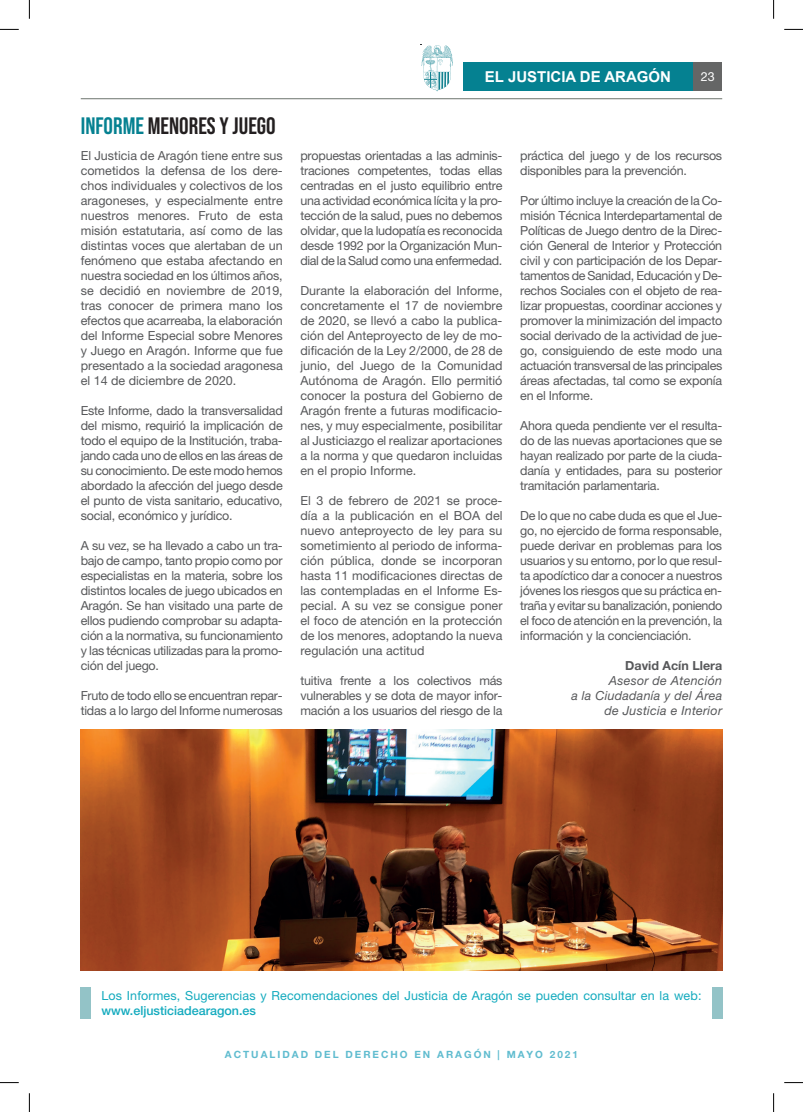
<style>
.page{position:relative;width:803px;height:1112px;background:#fff}
.page>*{position:absolute;margin:0;border:0;box-sizing:border-box;transform-origin:0 0}
.t1{font:700 23.75px "Bebas Neue Pro";color:#231f20}
.t2{font:700 15px "Arial";color:#fff}
.t3{font:12.5px/15px "Helvetica Neue LT Pro";letter-spacing:-.02em;color:#57585a;text-align:justify}
.t4{font:12.5px "Helvetica Neue LT Pro";letter-spacing:.01em;color:#13aabe}
.t5{font:italic 12.5px/15px "Helvetica Neue LT Pro";letter-spacing:.02em;color:#57585a;text-align:right}
.t6{font:500 12.5px "Helvetica Neue LT Pro";color:#13aabe}
.t7{font:700 12.5px "Helvetica Neue LT Pro";color:#57585a}
.t8{font:12.5px "Helvetica Neue LT Pro";color:#fff}
.t9{font:700 10px "Helvetica Neue LT Pro";letter-spacing:.2em;color:#60bccf}
.s1{color:#058191}
</style>
<div class="page">
<hr style="left:81px;top:98px;width:641px;height:1px;background:#6d746e">
<div style="left:462px;top:62px;width:231px;height:29px;background:#058191"></div>
<svg style="left:421px;top:45px;width:32px;height:46px"></svg>
<div style="left:693px;top:62px;width:29px;height:29px;background:#656666"></div>
<div style="left:81px;top:987px;width:10px;height:31px;background:#93c3c7"></div>
<div style="left:712px;top:987px;width:10px;height:31px;background:#93c3c7"></div>
<img style="left:81px;top:729px;width:641px;height:240px">
<svg style="left:0;top:29px;width:19px;height:1px"></svg>
<svg style="left:784px;top:29px;width:19px;height:1px"></svg>
<svg style="left:0;top:1082px;width:19px;height:1px"></svg>
<svg style="left:784px;top:1082px;width:19px;height:1px"></svg>
<svg style="left:29px;top:0;width:1px;height:19px"></svg>
<svg style="left:29px;top:1093px;width:1px;height:18px"></svg>
<svg style="left:773px;top:0;width:1px;height:19px"></svg>
<svg style="left:773px;top:1093px;width:1px;height:18px"></svg>
<h1 class="t1" style="left:81px;top:112px;width:196px"><span class="s1">INFORME</span> MENORES Y JUEGO</h1>
<p class="t3" style="left:81px;top:147px;width:203px">El Justicia de Aragón tiene entre sus cometidos la defensa de los dere&shy;chos individuales y colectivos de los aragoneses, y especialmente entre nuestros menores. Fruto de esta misión estatutaria, así como de las distintas voces que alertaban de un fenómeno que estaba afectando en nuestra sociedad en los últimos años, se decidió en noviembre de 2019, tras conocer de primera mano los efectos que acarreaba, la elaboración del Informe Especial sobre Menores y Juego en Aragón. Informe que fue presentado a la sociedad aragonesa el 14 de diciembre de 2020.</p>
<p class="t3" style="left:81px;top:402px;width:203px">Este Informe, dado la transversalidad del mismo, requirió la implicación de todo el equipo de la Institución, traba&shy;jando cada uno de ellos en las áreas de su conocimiento. De este modo hemos abordado la afección del juego desde el punto de vista sanitario, educativo, social, económico y jurídico.</p>
<p class="t3" style="left:81px;top:537px;width:204px">A su vez, se ha llevado a cabo un tra&shy;bajo de campo, tanto propio como por especialistas en la materia, sobre los distintos locales de juego ubicados en Aragón. Se han visitado una parte de ellos pudiendo comprobar su adapta&shy;ción a la normativa, su funcionamiento y las técnicas utilizadas para la promo&shy;ción del juego.</p>
<p class="t3" style="left:81px;top:687px;width:203px">Fruto de todo ello se encuentran repar&shy;tidas a lo largo del Informe numerosas</p>
<p class="t2" style="left:485px;top:67px;width:188px">EL JUSTICIA DE ARAGÓN</p>
<p class="t8" style="left:701px;top:69px;width:15px">23</p>
<p class="t3" style="left:300px;top:147px;width:204px">propuestas orientadas a las adminis&shy;traciones competentes, todas ellas centradas en el justo equilibrio entre una actividad económica lícita y la pro&shy;tección de la salud, pues no debemos olvidar, que la ludopatía es reconocida desde 1992 por la Organización Mun&shy;dial de la Salud como una enfermedad.</p>
<p class="t3" style="left:300px;top:282px;width:203px">Durante la elaboración del Informe, concretamente el 17 de noviembre de 2020, se llevó a cabo la publica&shy;ción del Anteproyecto de ley de mo&shy;dificación de la Ley 2/2000, de 28 de junio, del Juego de la Comunidad Autónoma de Aragón. Ello permitió conocer la postura del Gobierno de Aragón frente a futuras modificacio&shy;nes, y muy especialmente, posibilitar al Justiciazgo el realizar aportaciones a la norma y que quedaron incluidas en el propio Informe.</p>
<p class="t3" style="left:300px;top:492px;width:203px">El 3 de febrero de 2021 se proce&shy;día a la publicación en el BOA del nuevo anteproyecto de ley para su sometimiento al periodo de informa&shy;ción pública, donde se incorporan hasta 11 modificaciones directas de las contempladas en el Informe Es&shy;pecial. A su vez se consigue poner el foco de atención en la protección de los menores, adoptando la nueva regulación una actitud</p>
<p class="t3" style="left:300px;top:672px;width:203px">tuitiva frente a los colectivos más vulnerables y se dota de mayor infor&shy;mación a los usuarios del riesgo de la</p>
<p class="t3" style="left:520px;top:147px;width:203px">práctica del juego y de los recursos disponibles para la prevención.</p>
<p class="t3" style="left:520px;top:192px;width:204px">Por último incluye la creación de la Co&shy;misión Técnica Interdepartamental de Políticas de Juego dentro de la Direc&shy;ción General de Interior y Protección civil y con participación de los Depar&shy;tamentos de Sanidad, Educación y De&shy;rechos Sociales con el objeto de rea&shy;lizar propuestas, coordinar acciones y promover la minimización del impacto social derivado de la actividad de jue&shy;go, consiguiendo de este modo una actuación transversal de las principales áreas afectadas, tal como se exponía en el Informe.</p>
<p class="t3" style="left:520px;top:417px;width:203px">Ahora queda pendiente ver el resulta&shy;do de las nuevas aportaciones que se hayan realizado por parte de la ciuda&shy;danía y entidades, para su posterior tramitación parlamentaria.</p>
<p class="t3" style="left:520px;top:507px;width:204px">De lo que no cabe duda es que el Jue&shy;go, no ejercido de forma responsable, puede derivar en problemas para los usuarios y su entorno, por lo que resul&shy;ta apodíctico dar a conocer a nuestros jóvenes los riesgos que su práctica en&shy;traña y evitar su banalización, poniendo el foco de atención en la prevención, la información y la concienciación.</p>
<p class="t7" style="left:625px;top:657px;width:98px">David Acín Llera</p>
<p class="t5" style="left:571px;top:672px;width:152px">Asesor de Atención<br>a la Ciudadanía y del Área de Justicia e Interior</p>
<p class="t4" style="left:101px;top:988px;width:601px">Los Informes, Sugerencias y Recomendaciones del Justicia de Aragón se pueden consultar en la web:</p>
<p class="t6" style="left:101px;top:1003px;width:156px">www.eljusticiadearagon.es</p>
<p class="t9" style="left:225px;top:1047px;width:355px">ACTUALIDAD DEL DERECHO EN ARAGÓN | MAYO 2021</p>
</div>
